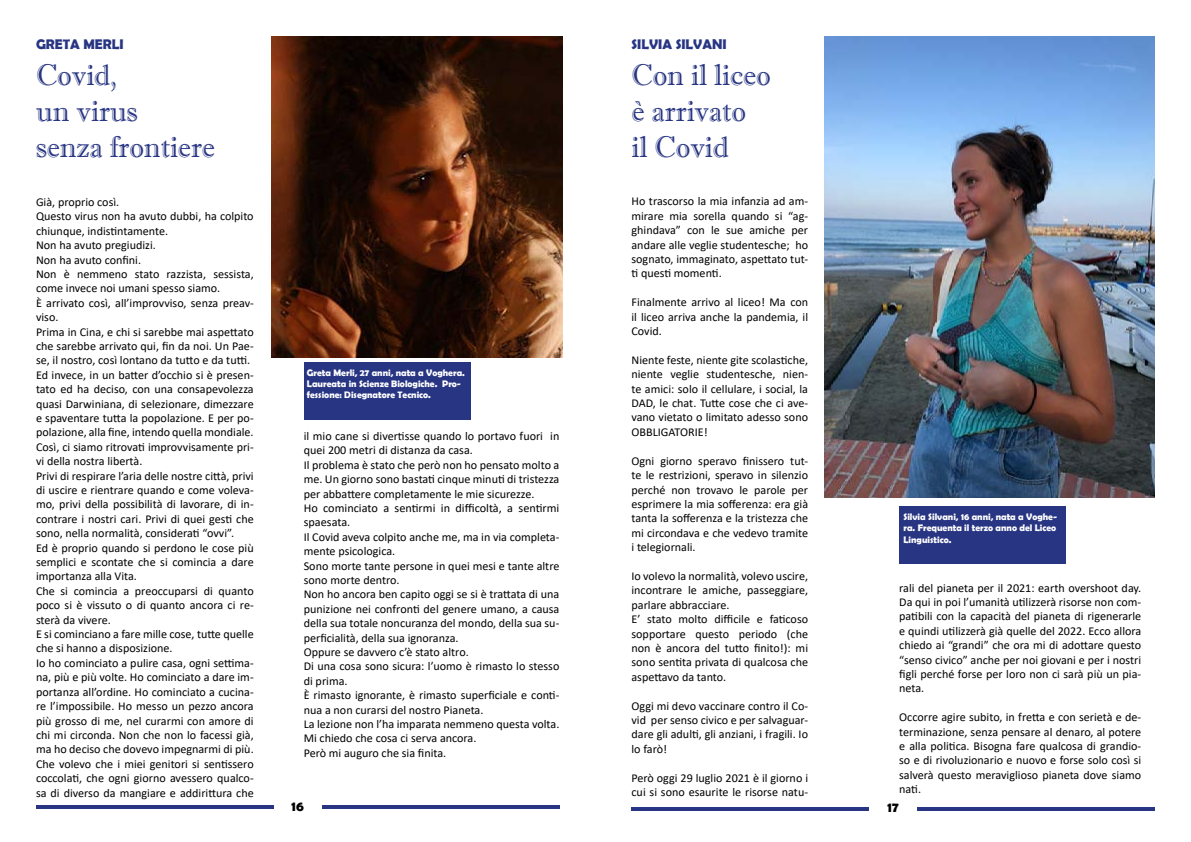
<style>
.page{position:relative;width:1191px;height:842px;background:#fff}
.page>*{position:absolute;margin:0;border:0;box-sizing:border-box;transform-origin:0 0}
.t1{font:30px/36px "Imprint MT Shadow";color:#283583}
.t2{font:700 14px "Berlin Sans FB Demi";color:#283583}
.t3{font:700 14px "Berlin Sans FB Demi";color:#000}
.t4{font:12px/14.4px "Calibri";color:#000;text-align:justify}
.t5{font:700 9.5px/11.4px "Berlin Sans FB Demi";color:#fff}
</style>
<div class="page">
<hr style="left:36px;top:806px;width:238px;height:3px;background:#283583">
<hr style="left:322px;top:806px;width:237px;height:3px;background:#283583">
<img style="left:271px;top:36px;width:292px;height:322px">
<div style="left:304px;top:362px;width:166px;height:58px;background:#283583"></div>
<hr style="left:631px;top:807px;width:238px;height:3px;background:#283583">
<hr style="left:917px;top:807px;width:238px;height:3px;background:#283583">
<img style="left:824px;top:37px;width:331px;height:460px">
<div style="left:899px;top:506px;width:166px;height:57px;background:#283583"></div>
<p class="t2" style="left:36px;top:36px;width:89px">GRETA MERLI</p>
<h1 class="t1" style="left:36px;top:57px;width:180px">Covid,<br>un virus<br>senza frontiere</h1>
<p class="t4" style="left:36px;top:195px;width:219px;text-align:left">Già, proprio così.<br>Questo virus non ha avuto dubbi, ha colpito chiunque, indistintamente.<br>Non ha avuto pregiudizi.<br>Non ha avuto confini.<br>Non è nemmeno stato razzista, sessista, come invece noi umani spesso siamo.<br>È arrivato così, all’improvviso, senza preav&shy;viso.<br>Prima in Cina, e chi si sarebbe mai aspettato che sarebbe arrivato qui, fin da noi. Un Pae&shy;se, il nostro, così lontano da tutto e da tutti.<br>Ed invece, in un batter d’occhio si è presen&shy;tato ed ha deciso, con una consapevolezza quasi Darwiniana, di selezionare, dimezzare e spaventare tutta la popolazione. E per po&shy;polazione, alla fine, intendo quella mondiale.<br>Così, ci siamo ritrovati improvvisamente pri&shy;vi della nostra libertà.<br>Privi di respirare l’aria delle nostre città, privi di uscire e rientrare quando e come voleva&shy;mo, privi della possibilità di lavorare, di in&shy;contrare i nostri cari. Privi di quei gesti che sono, nella normalità, considerati “ovvi”.<br>Ed è proprio quando si perdono le cose più semplici e scontate che si comincia a dare importanza alla Vita.<br>Che si comincia a preoccuparsi di quanto poco si è vissuto o di quanto ancora ci re&shy;sterà da vivere.<br>E si cominciano a fare mille cose, tutte quelle che si hanno a disposizione.<br>Io ho cominciato a pulire casa, ogni settima&shy;na, più e più volte. Ho cominciato a dare im&shy;portanza all’ordine. Ho cominciato a cucina&shy;re l’impossibile. Ho messo un pezzo ancora più grosso di me, nel curarmi con amore di chi mi circonda. Non che non lo facessi già, ma ho deciso che dovevo impegnarmi di più.<br>Che volevo che i miei genitori si sentissero coccolati, che ogni giorno avessero qualco&shy;sa di diverso da mangiare e addirittura che</p>
<p class="t5" style="left:307px;top:366px;width:160px">Greta Merli, 27 anni, nata a Voghera.<br>Laureata in Scienze Biologiche. Pro&shy;fessione: Disegnatore Tecnico.</p>
<p class="t4" style="left:304px;top:428px;width:257px;text-align:left">il mio cane si divertisse quando lo portavo fuori in quei 200 metri di distanza da casa.<br>Il problema è stato che però non ho pensato molto a me. Un giorno sono bastati cinque minuti di tristezza per abbattere completamente le mie sicurezze.<br>Ho cominciato a sentirmi in difficoltà, a sentirmi spaesata.<br>Il Covid aveva colpito anche me, ma in via completa&shy;mente psicologica.<br>Sono morte tante persone in quei mesi e tante altre sono morte dentro.<br>Non ho ancora ben capito oggi se si è trattata di una punizione nei confronti del genere umano, a causa della sua totale noncuranza del mondo, della sua su&shy;perficialità, della sua ignoranza.<br>Oppure se davvero c’è stato altro.<br>Di una cosa sono sicura: l’uomo è rimasto lo stesso di prima.<br>È rimasto ignorante, è rimasto superficiale e conti&shy;nua a non curarsi del nostro Pianeta.<br>La lezione non l’ha imparata nemmeno questa volta.<br>Mi chiedo che cosa ci serva ancora.<br>Però mi auguro che sia finita.</p>
<p class="t3" style="left:291px;top:798px;width:14px">16</p>
<p class="t2" style="left:631px;top:36px;width:97px">SILVIA SILVANI</p>
<h1 class="t1" style="left:631px;top:57px;width:141px">Con il liceo è arrivato<br>il Covid</h1>
<p class="t4" style="left:631px;top:194px;width:178px">Ho trascorso la mia infanzia ad am&shy;mirare mia sorella quando si “ag&shy;ghindava” con le sue amiche per andare alle veglie studentesche; ho sognato, immaginato, aspettato tut&shy;ti questi momenti.</p>
<p class="t4" style="left:631px;top:295px;width:178px">Finalmente arrivo al liceo! Ma con il liceo arriva anche la pandemia, il Covid.</p>
<p class="t4" style="left:631px;top:352px;width:178px">Niente feste, niente gite scolastiche, niente veglie studentesche, nien&shy;te amici: solo il cellulare, i social, la DAD, le chat. Tutte cose che ci ave&shy;vano vietato o limitato adesso sono OBBLIGATORIE!</p>
<p class="t4" style="left:631px;top:453px;width:178px">Ogni giorno speravo finissero tut&shy;te le restrizioni, speravo in silenzio perché non trovavo le parole per esprimere la mia sofferenza: era già tanta la sofferenza e la tristezza che mi circondava e che vedevo tramite i telegiornali.</p>
<p class="t4" style="left:631px;top:568px;width:178px;text-align:left">Io volevo la normalità, volevo uscire, incontrare le amiche, passeggiare, parlare abbracciare.<br>E’ stato molto difficile e faticoso sopportare questo periodo (che non è ancora del tutto finito!): mi sono sentita privata di qualcosa che aspettavo da tanto.</p>
<p class="t4" style="left:631px;top:698px;width:178px">Oggi mi devo vaccinare contro il Co&shy;vid per senso civico e per salvaguar&shy;dare gli adulti, gli anziani, i fragili. Io lo farò!</p>
<p class="t4" style="left:631px;top:770px;width:178px">Però oggi 29 luglio 2021 è il giorno i cui si sono esaurite le risorse natu-</p>
<p class="t5" style="left:903px;top:511px;width:155px;text-align:justify">Silvia Silvani, 16 anni, nata a Voghe&shy;ra. Frequenta il terzo anno del Liceo Linguistico.</p>
<p class="t4" style="left:899px;top:580px;width:244px">rali del pianeta per il 2021: earth overshoot day.<br>Da qui in poi l’umanità utilizzerà risorse non com&shy;patibili con la capacità del pianeta di rigenerarle e quindi utilizzerà già quelle del 2022. Ecco allora chiedo ai “grandi” che ora mi di adottare questo “senso civico” anche per noi giovani e per i nostri figli perché forse per loro non ci sarà più un pia&shy;neta.</p>
<p class="t4" style="left:899px;top:710px;width:244px">Occorre agire subito, in fretta e con serietà e de&shy;terminazione, senza pensare al denaro, al potere e alla politica. Bisogna fare qualcosa di grandio&shy;so e di rivoluzionario e nuovo e forse solo così si salverà questo meraviglioso pianeta dove siamo nati.</p>
<p class="t3" style="left:887px;top:799px;width:13px">17</p>
</div>
